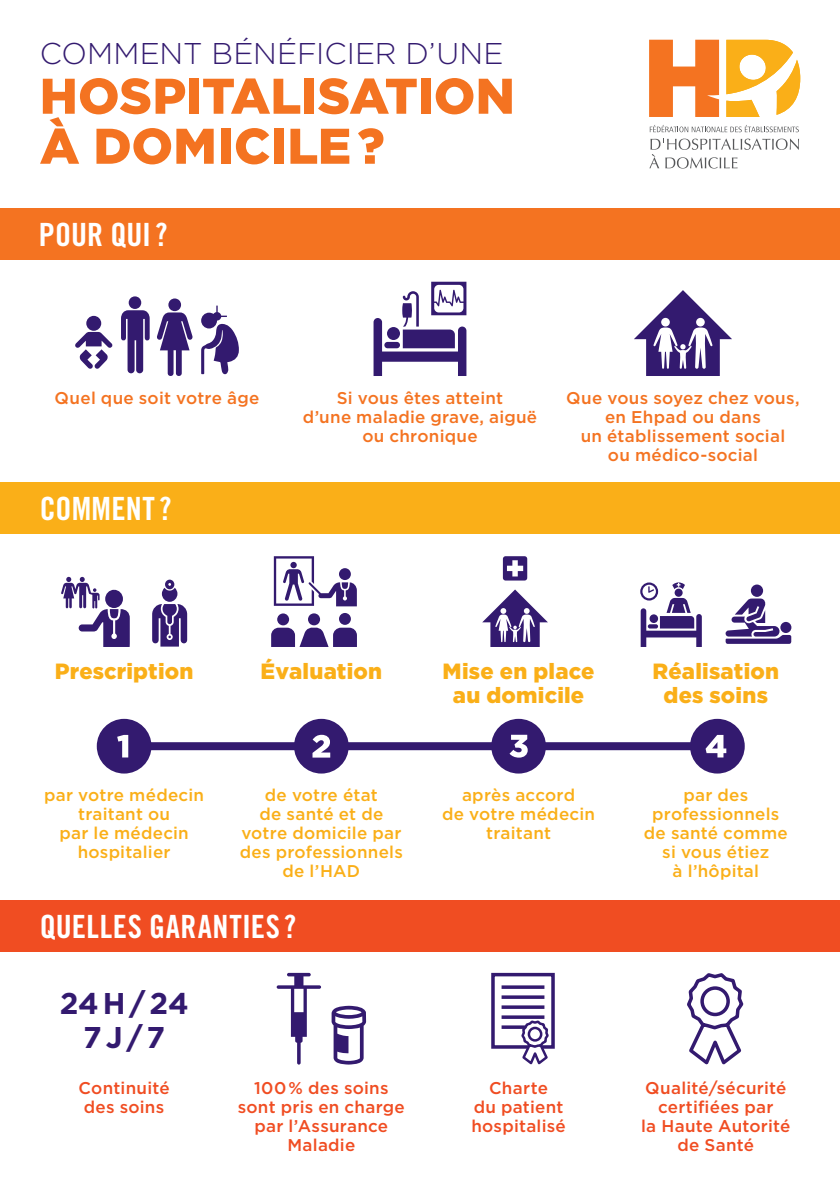
<style>
.page{position:relative;width:840px;height:1191px;background:#fff}
.page>*{position:absolute;margin:0;border:0;box-sizing:border-box;transform-origin:0 0}
.t1{font:900 50px/50px "Gotham";color:#f47321}
.t2{font:32px "Trade Gothic Bold Cond Twenty";letter-spacing:.01em;color:#fff}
.t3{font:300 30px "Gotham";color:#331a6f}
.t4{font:700 30px/34px "Gotham";color:#331a6f;text-align:center}
.t5{font:900 22px/24px "Gotham";letter-spacing:.01em;color:#faaf18;text-align:center}
.t6{font:500 17px/19px "Gotham";letter-spacing:.015em;color:#faaf18;text-align:center}
.t7{font:500 17px/19px "Gotham";letter-spacing:.015em;color:#f04d22;text-align:center}
.t8{font:500 17px/19px "Gotham";letter-spacing:.015em;color:#f47321;text-align:center}
</style>
<div class="page">
<div style="left:0;top:208px;width:839px;height:51px;background:#f47321"></div>
<div style="left:86px;top:316px;width:15px;height:15px;background:#331a6f;border-radius:50%"></div>
<svg style="left:75px;top:332px;width:38px;height:37px"></svg>
<svg style="left:157px;top:298px;width:36px;height:78px"></svg>
<svg style="left:121px;top:296px;width:29px;height:77px"></svg>
<svg style="left:201px;top:305px;width:38px;height:70px"></svg>
<svg style="left:373px;top:282px;width:93px;height:94px"></svg>
<div style="left:0;top:482px;width:839px;height:51px;background:#faaf18"></div>
<div style="left:124px;top:742px;width:586px;height:8px;background:#331a6f"></div>
<div style="left:97px;top:719px;width:54px;height:54px;background:#331a6f;border-radius:50%"></div>
<svg style="left:117px;top:735px;width:11px;height:22px"></svg>
<div style="left:294px;top:719px;width:54px;height:54px;background:#331a6f;border-radius:50%"></div>
<svg style="left:312px;top:735px;width:18px;height:22px"></svg>
<div style="left:491px;top:719px;width:54px;height:54px;background:#331a6f;border-radius:50%"></div>
<svg style="left:509px;top:735px;width:18px;height:22px"></svg>
<div style="left:689px;top:719px;width:55px;height:54px;background:#331a6f;border-radius:50%"></div>
<svg style="left:705px;top:735px;width:21px;height:22px"></svg>
<svg style="left:61px;top:577px;width:69px;height:70px"></svg>
<svg style="left:152px;top:579px;width:35px;height:67px"></svg>
<svg style="left:271px;top:613px;width:86px;height:34px"></svg>
<svg style="left:274px;top:556px;width:82px;height:50px"></svg>
<svg style="left:482px;top:589px;width:65px;height:58px"></svg>
<svg style="left:502px;top:556px;width:25px;height:24px"></svg>
<svg style="left:634px;top:290px;width:97px;height:86px"></svg>
<svg style="left:640px;top:582px;width:61px;height:65px"></svg>
<div style="left:750px;top:584px;width:12px;height:13px;background:#331a6f;border-radius:50%"></div>
<svg style="left:725px;top:598px;width:66px;height:46px"></svg>
<div style="left:0;top:900px;width:839px;height:51px;background:#f04d22"></div>
<div style="left:491px;top:973px;width:63px;height:75px;background:#fff;border:4px solid #331a6f"></div>
<svg style="left:501px;top:985px;width:43px;height:4px"></svg>
<svg style="left:501px;top:995px;width:43px;height:4px"></svg>
<svg style="left:501px;top:1005px;width:43px;height:4px"></svg>
<svg style="left:501px;top:1015px;width:43px;height:4px"></svg>
<svg style="left:501px;top:1025px;width:18px;height:4px"></svg>
<svg style="left:519px;top:1019px;width:31px;height:46px"></svg>
<svg style="left:687px;top:973px;width:57px;height:92px"></svg>
<svg style="left:331px;top:1005px;width:35px;height:59px"></svg>
<svg style="left:276px;top:973px;width:45px;height:91px"></svg>
<svg style="left:726px;top:40px;width:73px;height:77px"></svg>
<svg style="left:649px;top:40px;width:69px;height:77px"></svg>
<svg style="left:649px;top:125px;width:149px;height:7px"></svg>
<svg style="left:649px;top:139px;width:149px;height:29px"></svg>
<h3 class="t3" style="left:40px;top:34px;width:465px">COMMENT BÉNÉFICIER D’UNE</h3>
<h1 class="t1" style="left:40px;top:70px;width:476px">HOSPITALISATION<br>À DOMICILE?</h1>
<h2 class="t2" style="left:39px;top:215px;width:130px">POUR QUI?</h2>
<p class="t8" style="left:55px;top:388px;width:206px">Quel que soit votre âge</p>
<p class="t8" style="left:302px;top:388px;width:236px">Si vous êtes atteint<br>d’une maladie grave, aiguë ou chronique</p>
<p class="t8" style="left:566px;top:388px;width:235px">Que vous soyez chez vous, en Ehpad ou dans<br>un établissement social<br>ou médico-social</p>
<h2 class="t2" style="left:40px;top:489px;width:133px">COMMENT?</h2>
<p class="t5" style="left:55px;top:659px;width:140px">Prescription</p>
<p class="t5" style="left:260px;top:659px;width:123px">Évaluation</p>
<p class="t5" style="left:442px;top:659px;width:153px">Mise en place au domicile</p>
<p class="t5" style="left:652px;top:659px;width:128px">Réalisation des soins</p>
<p class="t6" style="left:44px;top:785px;width:161px">par votre médecin traitant ou<br>par le médecin hospitalier</p>
<p class="t6" style="left:240px;top:785px;width:164px">de votre état<br>de santé et de votre domicile par des professionnels de l’HAD</p>
<p class="t6" style="left:442px;top:785px;width:154px">après accord<br>de votre médecin traitant</p>
<p class="t6" style="left:643px;top:785px;width:145px">par des professionnels de santé comme si vous étiez<br>à l’hôpital</p>
<h2 class="t2" style="left:40px;top:907px;width:258px">QUELLES GARANTIES?</h2>
<h3 class="t4" style="left:60px;top:986px;width:130px">24 H / 24<br>7 J / 7</h3>
<p class="t7" style="left:78px;top:1078px;width:93px">Continuité des soins</p>
<p class="t7" style="left:238px;top:1078px;width:168px">100 % des soins sont pris en charge par l’Assurance<br>Maladie</p>
<p class="t7" style="left:471px;top:1078px;width:96px">Charte<br>du patient hospitalisé</p>
<p class="t7" style="left:640px;top:1078px;width:151px">Qualité/sécurité certifiées par<br>la Haute Autorité de Santé</p>
</div>
